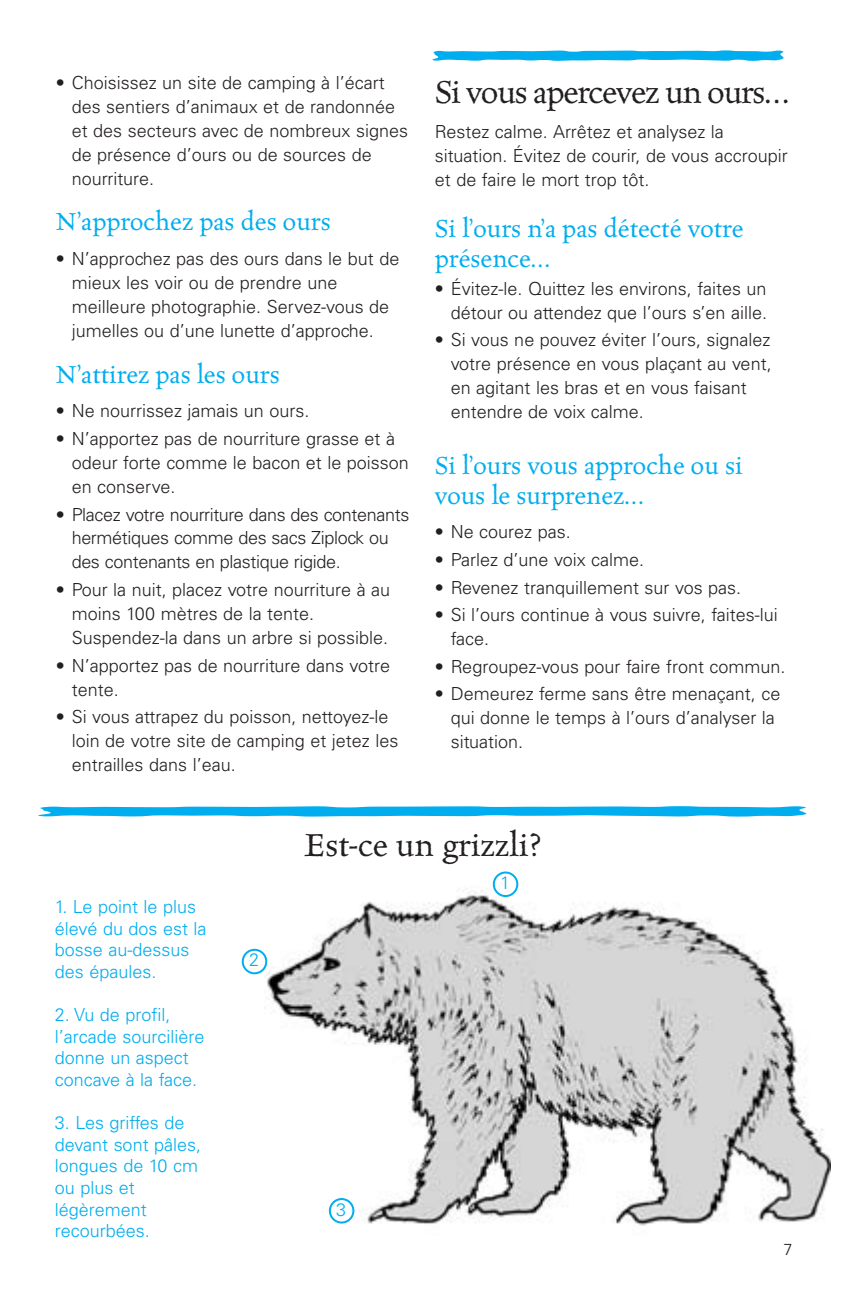
<style>
.page{position:relative;width:864px;height:1296px;background:#fff}
.page>*{position:absolute;margin:0;border:0;box-sizing:border-box;transform-origin:0 0}
.t1{font:36px "Celestia Antiqua";letter-spacing:-.03em;color:#231f1f}
.t2{font:36px "Celestia Antiqua";color:#231f1f}
.t3{font:28px/30px "Celestia Antiqua";color:#00adef}
.t4{font:300 18px/24px "Univers";color:#231f1f}
.t5{font:300 18px/21.6px "Univers";color:#00adef}
.t6{font:300 18px/24px "Univers";letter-spacing:-.02em;color:#231f1f}
.t7{font:300 16px "Univers";color:#231f1f}
</style>
<div class="page">
<img style="left:266px;top:871px;width:564px;height:355px">
<svg style="left:432px;top:50px;width:352px;height:11px;background:#2ebbf1"></svg>
<svg style="left:38px;top:806px;width:769px;height:11px;background:#2ebbf1"></svg>
<svg style="left:493px;top:872px;width:25px;height:25px"></svg>
<svg style="left:242px;top:949px;width:25px;height:25px"></svg>
<svg style="left:329px;top:1198px;width:25px;height:26px"></svg>
<p class="t4" style="left:72px;top:72px;width:338px;text-indent:-16px">• Choisissez un site de camping à l’écart des sentiers d’animaux et de randonnée et des secteurs avec de nombreux signes de présence d’ours ou de sources de nourriture.</p>
<h2 class="t3" style="left:56px;top:208px;width:276px">N’approchez pas des ours</h2>
<p class="t4" style="left:72px;top:248px;width:329px;text-indent:-16px">• N’approchez pas des ours dans le but de mieux les voir ou de prendre une meilleure photographie. Servez-vous de jumelles ou d’une lunette d’approche.</p>
<h2 class="t3" style="left:56px;top:361px;width:225px">N’attirez pas les ours</h2>
<p class="t4" style="left:56px;top:401px;width:255px">• Ne nourrissez jamais un ours.</p>
<p class="t4" style="left:72px;top:428px;width:339px;text-indent:-16px">• N’apportez pas de nourriture grasse et à odeur forte comme le bacon et le poisson en conserve.</p>
<p class="t6" style="left:72px;top:504px;width:339px;text-indent:-16px">• Placez votre nourriture dans des contenants hermétiques comme des sacs Ziplock ou des contenants en plastique rigide.</p>
<p class="t4" style="left:72px;top:579px;width:320px;text-indent:-16px">• Pour la nuit, placez votre nourriture à au moins 100 mètres de la tente.<br>Suspendez-la dans un arbre si possible.</p>
<p class="t4" style="left:72px;top:655px;width:320px;text-indent:-16px">• N’apportez pas de nourriture dans votre tente.</p>
<p class="t4" style="left:72px;top:707px;width:328px;text-indent:-16px">• Si vous attrapez du poisson, nettoyez-le loin de votre site de camping et jetez les entrailles dans l’eau.</p>
<h1 class="t1" style="left:435px;top:77px;width:356px">Si vous apercevez un ours…</h1>
<p class="t4" style="left:435px;top:121px;width:354px">Restez calme. Arrêtez et analysez la situation. Évitez de courir, de vous accroupir et de faire le mort trop tôt.</p>
<h2 class="t3" style="left:435px;top:215px;width:310px">Si l’ours n’a pas détecté votre présence…</h2>
<p class="t4" style="left:435px;top:278px;width:334px;text-align:right">• Évitez-le. Quittez les environs, faites un détour ou attendez que l’ours s’en aille.</p>
<p class="t4" style="left:451px;top:330px;width:322px;text-indent:-16px">• Si vous ne pouvez éviter l’ours, signalez votre présence en vous plaçant au vent, en agitant les bras et en vous faisant entendre de voix calme.</p>
<h2 class="t3" style="left:435px;top:452px;width:309px">Si l’ours vous approche ou si vous le surprenez…</h2>
<p class="t4" style="left:435px;top:522px;width:137px">• Ne courez pas.</p>
<p class="t4" style="left:435px;top:549px;width:211px">• Parlez d’une voix calme.</p>
<p class="t4" style="left:435px;top:577px;width:308px">• Revenez tranquillement sur vos pas.</p>
<p class="t4" style="left:451px;top:604px;width:329px;text-indent:-16px">• Si l’ours continue à vous suivre, faites-lui face.</p>
<p class="t4" style="left:435px;top:656px;width:352px">• Regroupez-vous pour faire front commun.</p>
<p class="t4" style="left:451px;top:684px;width:331px;text-indent:-16px">• Demeurez ferme sans être menaçant, ce qui donne le temps à l’ours d’analyser la situation.</p>
<h1 class="t2" style="left:305px;top:830px;width:238px">Est-ce un grizzli?</h1>
<p class="t5" style="left:55px;top:898px;width:153px">1. Le point le plus élevé du dos est la bosse au-dessus des épaules.</p>
<p class="t5" style="left:55px;top:1006px;width:151px">2. Vu de profil, l’arcade sourcilière donne un aspect concave à la face.</p>
<p class="t5" style="left:55px;top:1114px;width:148px">3. Les griffes de devant sont pâles, longues de 10 cm ou plus et légèrement recourbées.</p>
<p class="t5" style="left:249px;top:951px;width:12px">2</p>
<p class="t5" style="left:336px;top:1200px;width:12px">3</p>
<p class="t5" style="left:500px;top:873px;width:12px">1</p>
<p class="t7" style="left:784px;top:1244px;width:10px">7</p>
</div>
